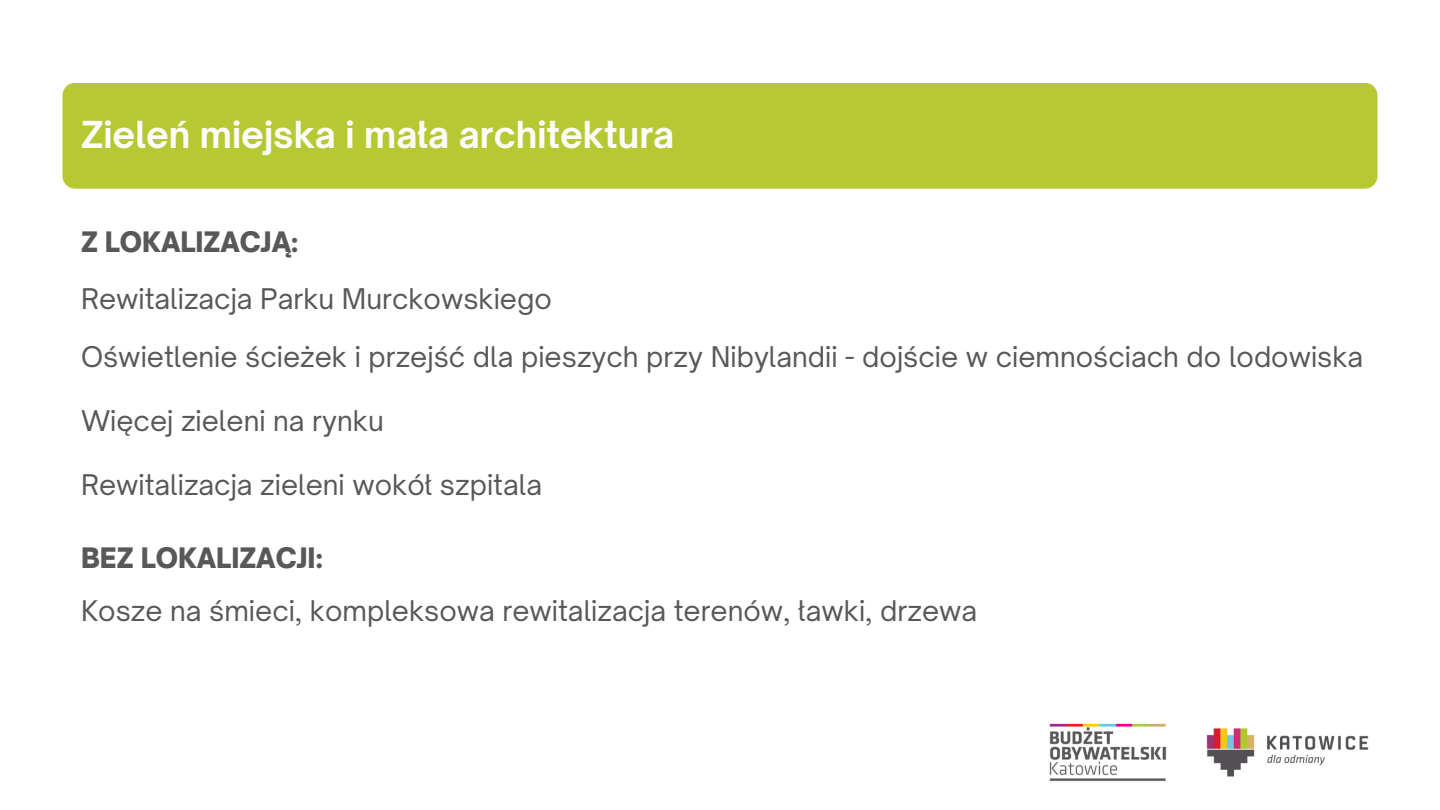
<style>
.page{position:relative;width:1440px;height:810px;background:#fff}
.page>*{position:absolute;margin:0;border:0;box-sizing:border-box;transform-origin:0 0}
.t1{font:700 35.6px "Open Sauce One";color:#fdfdfd}
.t2{font:27.3px "Open Sauce One";color:#585857}
.t3{font:900 27px "Open Sauce One";color:#585857}
</style>
<div class="page">
<div style="left:63px;top:83px;width:1314px;height:106px;background:#b6c932;border-radius:13px"></div>
<img style="left:1049px;top:723px;width:320px;height:59px">
<p class="t1" style="left:81px;top:113px;width:595px">Zieleń miejska i mała architektura</p>
<p class="t3" style="left:81px;top:225px;width:219px">Z LOKALIZACJĄ:</p>
<p class="t2" style="left:81px;top:282px;width:472px">Rewitalizacja Parku Murckowskiego</p>
<p class="t2" style="left:81px;top:339px;width:1284px">Oświetlenie ścieżek i przejść dla pieszych przy Nibylandii - dojście w ciemnościach do lodowiska</p>
<p class="t2" style="left:81px;top:404px;width:304px">Więcej zieleni na rynku</p>
<h2 class="t2" style="left:81px;top:468px;width:463px">Rewitalizacja zieleni wokół szpitala</h2>
<h1 class="t3" style="left:81px;top:541px;width:243px">BEZ LOKALIZACJI:</h1>
<h2 class="t2" style="left:81px;top:594px;width:898px">Kosze na śmieci, kompleksowa rewitalizacja terenów, ławki, drzewa</h2>
</div>
